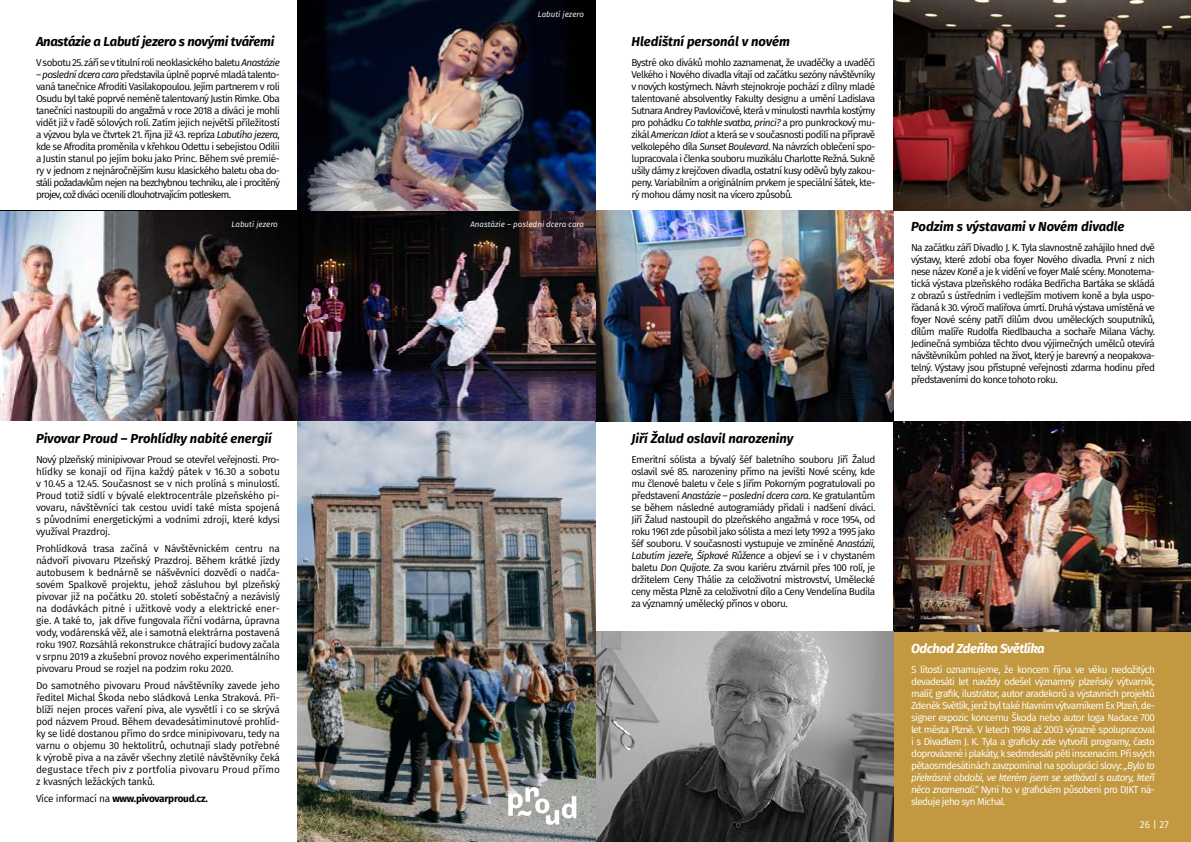
<style>
.page{position:relative;width:1191px;height:842px;background:#fff}
.page>*{position:absolute;margin:0;border:0;box-sizing:border-box;transform-origin:0 0}
.t1{font:italic 700 13px "Fira Sans";color:#000}
.t2{font:italic 700 13px "Fira Sans";letter-spacing:-.02em;color:#000}
.t3{font:italic 700 13px "Fira Sans";letter-spacing:-.03em;color:#fff}
.t4{font:10px/12px "Fira Sans";letter-spacing:-.06em;color:#000;text-align:justify}
.t5{font:10px/12px "Fira Sans";letter-spacing:-.06em;color:#fff;text-align:justify}
.t6{font:700 10px "Fira Sans";letter-spacing:-.025em;color:#000}
.t7{font:italic 8px "Fira Sans";color:#fff}
.s1{font-style:italic}
.s2{font-weight:400}
</style>
<div class="page">
<div style="left:840px;top:631px;width:351px;height:211px;background:#c29940"></div>
<img style="left:893px;top:421px;width:298px;height:211px">
<img style="left:595px;top:631px;width:298px;height:211px">
<img style="left:298px;top:421px;width:297px;height:421px">
<img style="left:595px;top:210px;width:298px;height:211px">
<img style="left:298px;top:210px;width:297px;height:211px">
<img style="left:0;top:212px;width:298px;height:209px">
<img style="left:893px;top:0;width:298px;height:210px">
<svg style="left:508px;top:787px;width:68px;height:38px"></svg>
<img style="left:298px;top:0;width:297px;height:210px">
<p class="t7" style="left:538px;top:9px;width:48px">Labutí jezero</p>
<h1 class="t2" style="left:36px;top:33px;width:240px">Anastázie a Labutí jezero s novými tvářemi</h1>
<p class="t4" style="left:36px;top:57px;width:245px">V sobotu 25. září se v titulní roli neoklasického baletu <span class="s1">Anastázie</span></p>
<p class="t4" style="left:36px;top:69px;width:245px"><span class="s1">– poslední dcera cara</span> představila úplně poprvé mladá talento&shy;vaná tanečnice Afroditi Vasilakopoulou. Jejím partnerem v roli Osudu byl také poprvé neméně talentovaný Justin Rimke. Oba tanečníci nastoupili do angažmá v roce 2018 a diváci je mohli vidět již v řadě sólových rolí. Zatím jejich největší příležitostí a výzvou byla ve čtvrtek 21. října již 43. repríza <span class="s1">Labutího jezera</span>, kde se Afrodita proměnila v křehkou Odettu i sebejistou Odilii a Justin stanul po jejím boku jako Princ. Během své premié&shy;ry v jednom z nejnáročnějším kusu klasického baletu oba do&shy;stáli požadavkům nejen na bezchybnou techniku, ale i procítěný projev, což diváci ocenili dlouhotrvajícím potleskem.</p>
<h1 class="t1" style="left:631px;top:33px;width:160px">Hledištní personál v novém</h1>
<p class="t4" style="left:631px;top:57px;width:245px">Bystré oko diváků mohlo zaznamenat, že uvaděčky a uvaděči Velkého i Nového divadla vítají od začátku sezóny návštěvníky v nových kostýmech. Návrh stejnokroje pochází z dílny mladé talentované absolventky Fakulty designu a umění Ladislava Sutnara Andrey Pavlovičové, která v minulosti navrhla kostýmy pro pohádku <span class="s1">Co takhle svatba, princi?</span> a pro punkrockový mu&shy;zikál <span class="s1">American Idiot</span> a která se v současnosti podílí na přípravě velkolepého díla <span class="s1">Sunset Boulevard</span>. Na návrzích oblečení spo&shy;lupracovala i členka souboru muzikálu Charlotte Režná. Sukně ušily dámy z krejčoven divadla, ostatní kusy oděvů byly zakou&shy;peny. Variabilním a originálním prvkem je speciální šátek, kte&shy;rý mohou dámy nosit na vícero způsobů.</p>
<p class="t7" style="left:231px;top:219px;width:48px">Labutí jezero</p>
<p class="t7" style="left:470px;top:218px;width:115px">Anastázie – posledni dcera cara</p>
<h1 class="t1" style="left:911px;top:218px;width:215px">Podzim s výstavami v Novém divadle</h1>
<p class="t4" style="left:911px;top:242px;width:245px">Na začátku září Divadlo J. K. Tyla slavnostně zahájilo hned dvě výstavy, které zdobí oba foyer Nového divadla. První z nich nese název <span class="s1">Koně</span> a je k vidění ve foyer Malé scény. Monotema&shy;tická výstava plzeňského rodáka Bedřicha Bartáka se skládá z obrazů s ústředním i vedlejším motivem koně a byla uspo&shy;řádaná k 30. výročí malířova úmrtí. Druhá výstava umístěná ve foyer Nové scény patří dílům dvou uměleckých souputníků, dílům malíře Rudolfa Riedlbaucha a sochaře Milana Váchy.<br>Jedinečná symbióza těchto dvou výjimečných umělců otevírá návštěvníkům pohled na život, který je barevný a neopakova&shy;telný. Výstavy jsou přístupné veřejnosti zdarma hodinu před představeními do konce tohoto roku.</p>
<h1 class="t1" style="left:36px;top:429px;width:237px">Pivovar Proud – Prohlídky nabité energií</h1>
<p class="t4" style="left:36px;top:453px;width:245px">Nový plzeňský minipivovar Proud se otevřel veřejnosti. Pro&shy;hlídky se konají od října každý pátek v 16.30 a sobotu v 10.45 a 12.45. Současnost se v nich prolíná s minulostí.<br>Proud totiž sídlí v bývalé elektrocentrále plzeňského pi&shy;vovaru, návštěvníci tak cestou uvidí také místa spojená s původními energetickými a vodními zdroji, které kdysi využíval Prazdroj.</p>
<p class="t4" style="left:36px;top:542px;width:245px">Prohlídková trasa začíná v Návštěvnickém centru na nádvoří pivovaru Plzeňský Prazdroj. Během krátké jízdy autobusem k bednárně se nášvěvníci dozvědí o nadča&shy;sovém Spalkově projektu, jehož zásluhou byl plzeňský pivovar již na počátku 20. století soběstačný a nezávislý na dodávkách pitné i užitkové vody a elektrické ener&shy;gie. A také to, jak dříve fungovala říční vodárna, úpravna vody, vodárenská věž, ale i samotná elektrárna postavená roku 1907. Rozsáhlá rekonstrukce chátrající budovy začala v srpnu 2019 a zkušební provoz nového experimentálního pivovaru Proud se rozjel na podzim roku 2020.</p>
<p class="t4" style="left:36px;top:679px;width:245px">Do samotného pivovaru Proud návštěvníky zavede jeho ředitel Michal Škoda nebo sládková Lenka Straková. Při&shy;blíží nejen proces vaření piva, ale vysvětlí i co se skrývá pod názvem Proud. Během devadesátiminutové prohlíd&shy;ky se lidé dostanou přímo do srdce minipivovaru, tedy na varnu o objemu 30 hektolitrů, ochutnají slady potřebné k výrobě piva a na závěr všechny zletilé návštěvníky čeká degustace třech piv z portfolia pivovaru Proud přímo z kvasných ležáckých tanků.</p>
<p class="t6" style="left:36px;top:791px;width:173px"><span class="s2">Více informací na</span> www.pivovarproud.cz.</p>
<h1 class="t1" style="left:631px;top:429px;width:163px">Jiří Žalud oslavil narozeniny</h1>
<p class="t4" style="left:631px;top:453px;width:245px">Emeritní sólista a bývalý šéf baletního souboru Jiří Žalud oslavil své 85. narozeniny přímo na jevišti Nové scény, kde mu členové baletu v čele s Jiřím Pokorným pogratulovali po představení <span class="s1">Anastázie – poslední dcera cara</span>. Ke gratulantům se během následné autogramiády přidali i nadšení diváci.<br>Jiří Žalud nastoupil do plzeňského angažmá v roce 1954, od roku 1961 zde působil jako sólista a mezi lety 1992 a 1995 jako šéf souboru. V současnosti vystupuje ve zmíněné <span class="s1">Anastázii, Labutím jezeře, Šípkové Růžence</span> a objeví se i v chystaném baletu <span class="s1">Don Quijote</span>. Za svou kariéru ztvárnil přes 100 rolí, je držitelem Ceny Thálie za celoživotní mistrovství, Umělecké ceny města Plzně za celoživotní dílo a Ceny Vendelína Budila za významný umělecký přínos v oboru.</p>
<h1 class="t3" style="left:911px;top:639px;width:135px">Odchod Zdeňka Světlíka</h1>
<p class="t5" style="left:911px;top:663px;width:245px">S lítostí oznamujeme, že koncem října ve věku nedožitých devadesáti let navždy odešel významný plzeňský výtvarník, malíř, grafik, ilustrátor, autor aradekorů a výstavních projektů Zdeněk Světlík, jenž byl také hlavním výtvarníkem Ex Plzeň, de&shy;signer expozic koncernu Škoda nebo autor loga Nadace 700 let města Plzně. V letech 1998 až 2003 výrazně spolupracoval i s Divadlem J. K. Tyla a graficky zde vytvořil programy, často doprovázené i plakáty, k sedmdesáti pěti inscenacím. Při svých pětaosmdesátinách zavzpomínal na spolupráci slovy: <span class="s1">„Bylo to překrásné období, ve kterém jsem se setkával s autory, kteří něco znamenali.“</span> Nyní ho v grafickém působení pro DJKT ná&shy;sleduje jeho syn Michal.</p>
<p class="t5" style="left:1140px;top:819px;width:31px">26 | 27</p>
</div>
